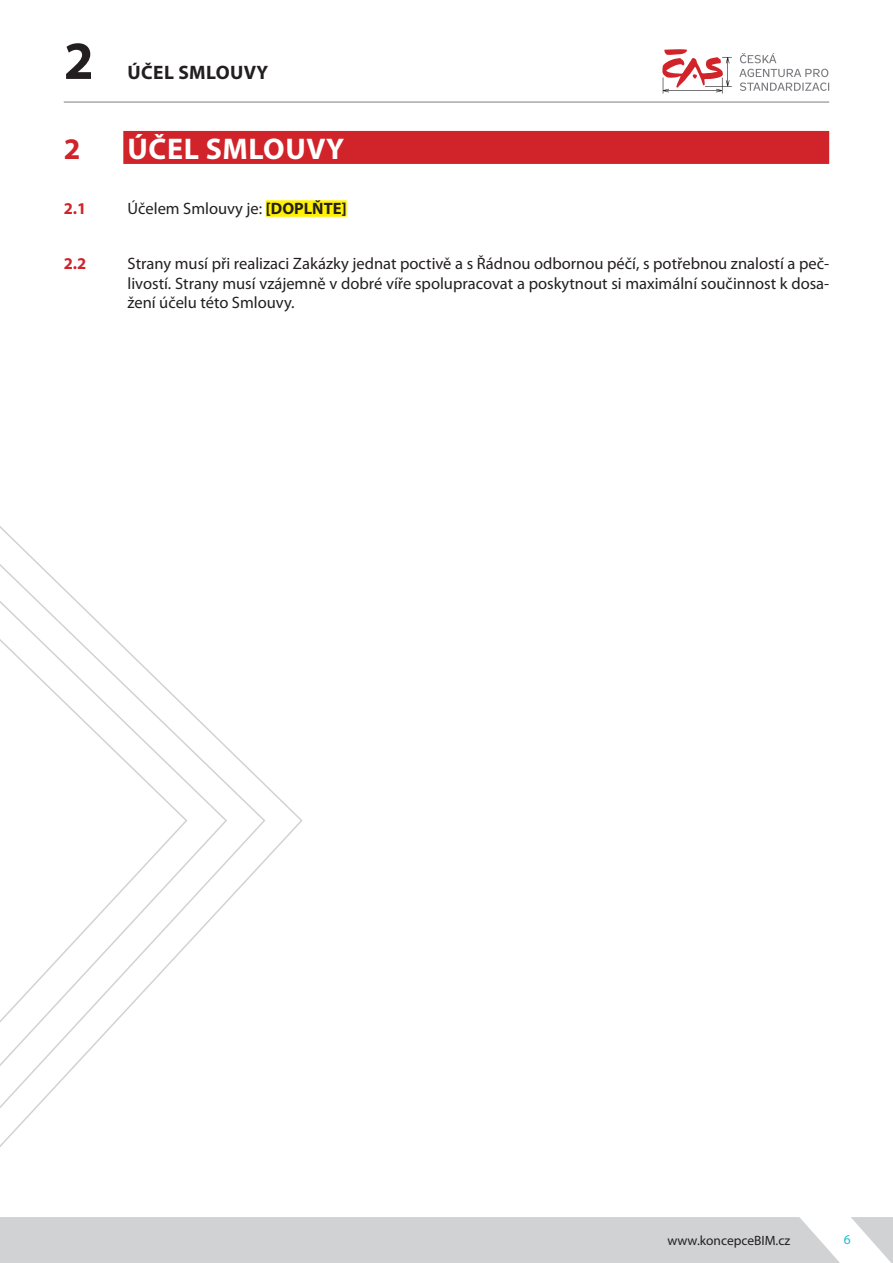
<style>
.page{position:relative;width:893px;height:1263px;background:#fff}
.page>*{position:absolute;margin:0;border:0;box-sizing:border-box;transform-origin:0 0}
.t1{font:700 54px "Myriad Pro";color:#231f20}
.t2{font:700 30px "Myriad Pro";letter-spacing:.02em;color:#fff}
.t3{font:700 30px "Myriad Pro";color:#d1232a}
.t4{font:700 19.5px "Myriad Pro";letter-spacing:.02em;color:#231f20}
.t5{font:16.5px/19.5px "Myriad Pro";color:#231f20;text-align:justify}
.t6{font:700 16.5px "Myriad Pro";color:#d1232a}
.t7{font:13.5px "Myriad Pro";color:#231f20}
.t8{font:13.5px "Myriad Pro";color:#1cbdcc}
.s1{font-weight:700}
</style>
<div class="page">
<hr style="left:64px;top:102px;width:765px;height:1px;background:#7a7c7f">
<svg style="left:662px;top:49px;width:70px;height:45px"></svg>
<svg style="left:739px;top:53px;width:90px;height:38px"></svg>
<svg style="left:851px;top:1217px;width:42px;height:46px"></svg>
<div style="left:0;top:1217px;width:840px;height:46px;background:#d1d2d4"></div>
<div style="left:123px;top:131px;width:706px;height:33px;background:#d1232a"></div>
<div style="left:266px;top:200px;width:81px;height:17px;background:#fff101"></div>
<svg style="left:0;top:549px;width:228px;height:577px"></svg>
<svg style="left:0;top:586px;width:189px;height:497px"></svg>
<h1 class="t1" style="left:64px;top:40px;width:31px">2</h1>
<p class="t4" style="left:128px;top:65px;width:142px">ÚČEL SMLOUVY</p>
<h2 class="t3" style="left:64px;top:137px;width:18px">2</h2>
<h2 class="t2" style="left:128px;top:137px;width:218px">ÚČEL SMLOUVY</h2>
<p class="t6" style="left:64px;top:202px;width:24px">2.1</p>
<p class="t5" style="left:128px;top:200px;width:221px">Účelem Smlouvy je: <span class="s1">[DOPLŇTE]</span></p>
<p class="t6" style="left:64px;top:257px;width:24px">2.2</p>
<p class="t5" style="left:128px;top:255px;width:703px">Strany musí při realizaci Zakázky jednat poctivě a s Řádnou odbornou péčí, s potřebnou znalostí a peč&shy;livostí. Strany musí vzájemně v dobré víře spolupracovat a poskytnout si maximální součinnost k dosa&shy;žení účelu této Smlouvy.</p>
<p class="t7" style="left:667px;top:1235px;width:124px">www.koncepceBIM.cz</p>
<p class="t8" style="left:844px;top:1235px;width:8px">6</p>
</div>
